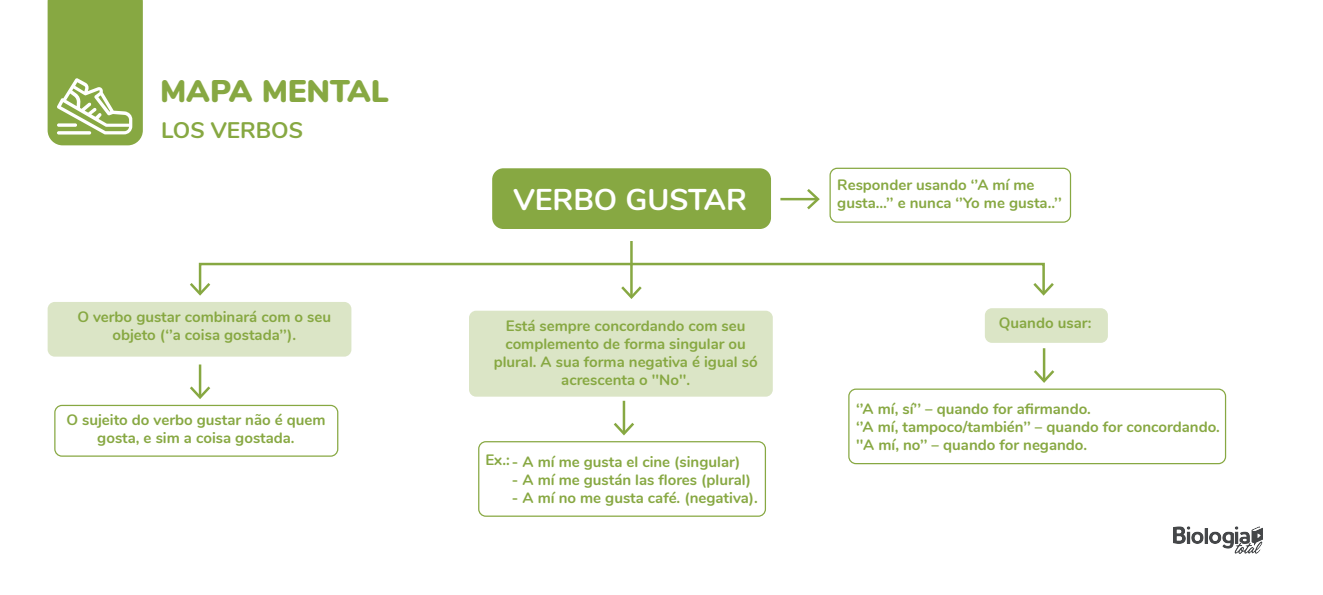
<style>
.page{position:relative;width:1323px;height:595px;background:#fff}
.page>*{position:absolute;margin:0;border:0;box-sizing:border-box;transform-origin:0 0}
.t1{font:900 31.25px "Nunito";color:#87a842}
.t2{font:700 30px "Nunito";color:#fff}
.t3{font:700 22.5px "Nunito";color:#87a842}
.t4{font:700 15px/18px "Nunito";color:#87a842;text-align:center}
</style>
<div class="page">
<img style="left:1173px;top:526px;width:90px;height:28px">
<svg style="left:48px;top:0;width:95px;height:145px;background:#92b054"></svg>
<svg style="left:57px;top:123px;width:20px;height:4px"></svg>
<hr style="left:57px;top:131px;width:34px;height:3px;background:#fff;border-radius:2px">
<div style="left:492px;top:168px;width:279px;height:61px;background:#87a842;border-radius:11px"></div>
<div style="left:199px;top:262px;width:846px;height:32px;border:2px solid #87a842"></div>
<svg style="left:190px;top:283px;width:20px;height:12px"></svg>
<svg style="left:1033px;top:283px;width:20px;height:12px"></svg>
<hr style="left:199px;top:364px;width:2px;height:32px;background:#87a842">
<svg style="left:190px;top:386px;width:20px;height:13px"></svg>
<div style="left:48px;top:302px;width:303px;height:54px;background:#dbe5c6;border-radius:7px"></div>
<div style="left:469px;top:310px;width:304px;height:86px;background:#dbe5c6;border-radius:7px"></div>
<div style="left:985px;top:308px;width:123px;height:34px;background:#dbe5c6;border-radius:7px"></div>
<div style="left:54px;top:404px;width:284px;height:52px;border:1px solid #87a842;border-radius:7px"></div>
<hr style="left:623px;top:400px;width:2px;height:32px;background:#87a842">
<svg style="left:614px;top:422px;width:20px;height:13px"></svg>
<hr style="left:1043px;top:348px;width:2px;height:32px;background:#87a842">
<svg style="left:1034px;top:370px;width:20px;height:13px"></svg>
<hr style="left:780px;top:198px;width:37px;height:2px;background:#87a842">
<svg style="left:807px;top:189px;width:13px;height:20px"></svg>
<hr style="left:630px;top:264px;width:3px;height:32px;background:#87a842">
<svg style="left:621px;top:286px;width:20px;height:13px"></svg>
<div style="left:478px;top:441px;width:288px;height:75px;border:1px solid #87a842;border-radius:7px"></div>
<div style="left:848px;top:388px;width:378px;height:76px;border:1px solid #87a842;border-radius:7px"></div>
<div style="left:829px;top:168px;width:242px;height:54px;border:1px solid #87a842;border-radius:7px"></div>
<hr style="left:630px;top:241px;width:3px;height:24px;background:#87a842">
<h1 class="t1" style="left:160px;top:68px;width:230px">MAPA MENTAL</h1>
<h3 class="t3" style="left:161px;top:113px;width:143px">LOS VERBOS</h3>
<h2 class="t2" style="left:513px;top:177px;width:235px">VERBO GUSTAR</h2>
<p class="t4" style="left:837px;top:175px;width:226px;text-align:left">Responder usando ‘’A mí me gusta…’’ e nunca ‘’Yo me gusta..’’</p>
<p class="t4" style="left:77px;top:306px;width:255px">O verbo gustar combinará com o seu objeto (‘’a coisa gostada’’).</p>
<p class="t4" style="left:494px;top:315px;width:265px">Está sempre concordando com seu complemento de forma singular ou plural. A sua forma negativa é igual só acrescenta o ''No''.</p>
<p class="t4" style="left:998px;top:313px;width:94px">Quando usar:</p>
<p class="t4" style="left:66px;top:410px;width:261px">O sujeito do verbo gustar não é quem gosta, e sim a coisa gostada.</p>
<p class="t4" style="left:512px;top:451px;width:230px">- A mí me gusta el cine (singular)</p>
<p class="t4" style="left:512px;top:469px;width:240px">- A mí me gustán las flores (plural)</p>
<p class="t4" style="left:512px;top:487px;width:247px">- A mí no me gusta café. (negativa).</p>
<p class="t4" style="left:856px;top:399px;width:365px;text-align:left">‘’A mí, sí’’ – quando for afirmando.<br>‘’A mí, tampoco/también’’ – quando for concordando. ''A mí, no’’ – quando for negando.</p>
<p class="t4" style="left:485px;top:449px;width:26px">Ex.:</p>
</div>
